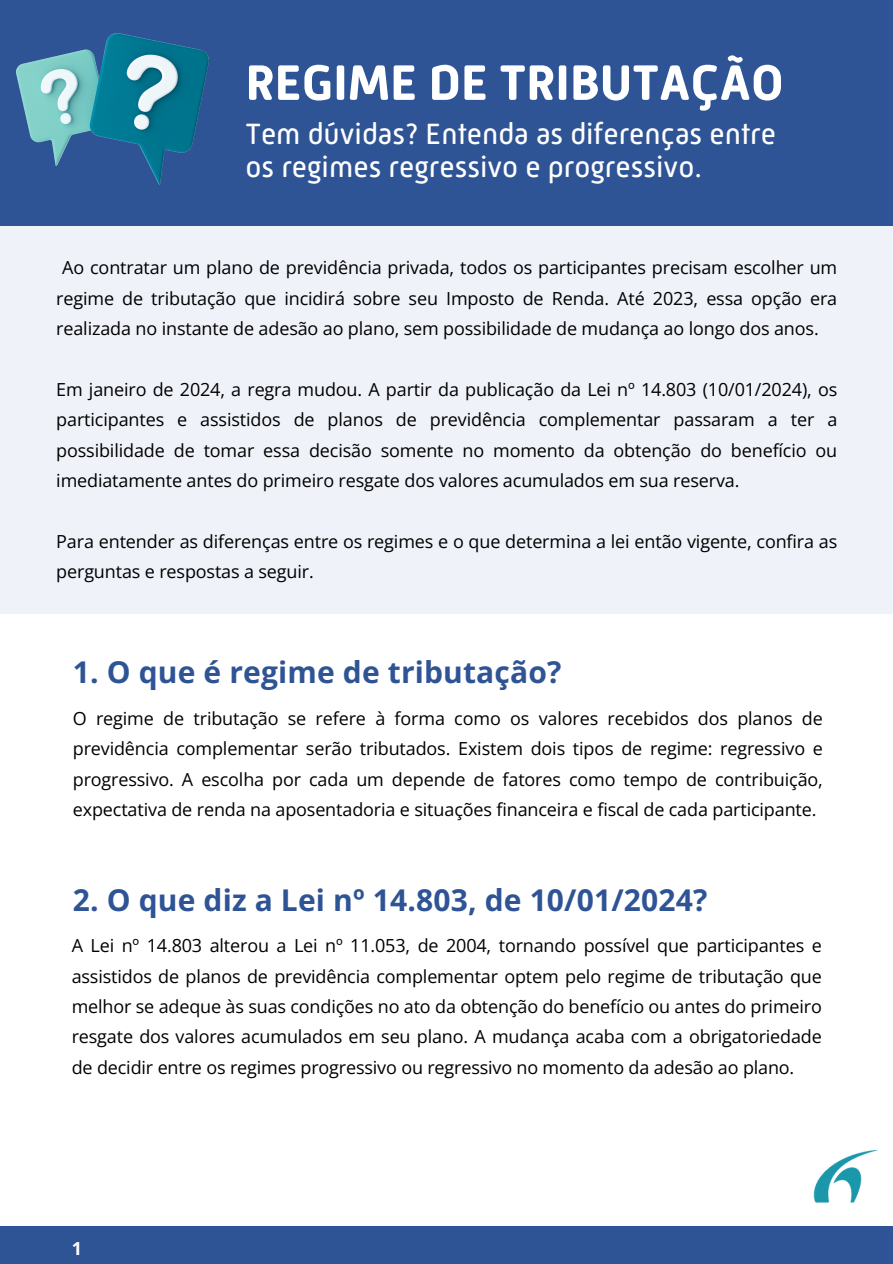
<style>
.page{position:relative;width:893px;height:1264px;background:#fff}
.page>*{position:absolute;margin:0;border:0;box-sizing:border-box;transform-origin:0 0}
.t1{font:700 51px "Mic 32 New Rounded";color:#fff}
.t2{font:30px/32.7px "Mic 32 New Rounded";color:#fff}
.t3{font:700 30px "Open Sans";letter-spacing:.005em;color:#2f5495}
.t4{font:18px/30.3px "Open Sans";letter-spacing:-.005em;color:#000;text-align:justify}
.t5{font:700 18px "Open Sans";color:#fff}
</style>
<div class="page">
<div style="left:0;top:0;width:892px;height:226px;background:#2f5495"></div>
<img style="left:16px;top:33px;width:192px;height:151px">
<div style="left:0;top:226px;width:892px;height:388px;background:#f0f2fa"></div>
<div style="left:0;top:1226px;width:892px;height:37px;background:#2f5495"></div>
<img style="left:813px;top:1150px;width:65px;height:53px">
<h1 class="t1" style="left:245px;top:53px;width:539px">REGIME DE TRIBUTAÇÃO</h1>
<h3 class="t2" style="left:245px;top:117px;width:532px">Tem dúvidas? Entenda as diferenças entre os regimes regressivo e progressivo.</h3>
<p class="t4" style="left:56px;top:252px;width:782px;text-indent:6px">Ao contratar um plano de previdência privada, todos os participantes precisam escolher um regime de tributação que incidirá sobre seu Imposto de Renda. Até 2023, essa opção era realizada no instante de adesão ao plano, sem possibilidade de mudança ao longo dos anos.</p>
<p class="t4" style="left:56px;top:374px;width:782px">Em janeiro de 2024, a regra mudou. A partir da publicação da Lei nº 14.803 (10/01/2024), os participantes e assistidos de planos de previdência complementar passaram a ter a possibilidade de tomar essa decisão somente no momento da obtenção do benefício ou imediatamente antes do primeiro resgate dos valores acumulados em sua reserva.</p>
<p class="t4" style="left:56px;top:526px;width:782px">Para entender as diferenças entre os regimes e o que determina a lei então vigente, confira as perguntas e respostas a seguir.</p>
<p class="t3" style="left:73px;top:651px;width:490px">1. O que é regime de tributação?</p>
<p class="t4" style="left:73px;top:702px;width:751px">O regime de tributação se refere à forma como os valores recebidos dos planos de previdência complementar serão tributados. Existem dois tipos de regime: regressivo e progressivo. A escolha por cada um depende de fatores como tempo de contribuição, expectativa de renda na aposentadoria e situações financeira e fiscal de cada participante.</p>
<h2 class="t3" style="left:73px;top:879px;width:636px">2. O que diz a Lei nº 14.803, de 10/01/2024?</h2>
<h2 class="t4" style="left:72px;top:930px;width:751px">A Lei nº 14.803 alterou a Lei nº 11.053, de 2004, tornando possível que participantes e assistidos de planos de previdência complementar optem pelo regime de tributação que melhor se adeque às suas condições no ato da obtenção do benefício ou antes do primeiro resgate dos valores acumulados em seu plano. A mudança acaba com a obrigatoriedade de decidir entre os regimes progressivo ou regressivo no momento da adesão ao plano.</h2>
<p class="t5" style="left:72px;top:1235px;width:12px">1</p>
</div>
